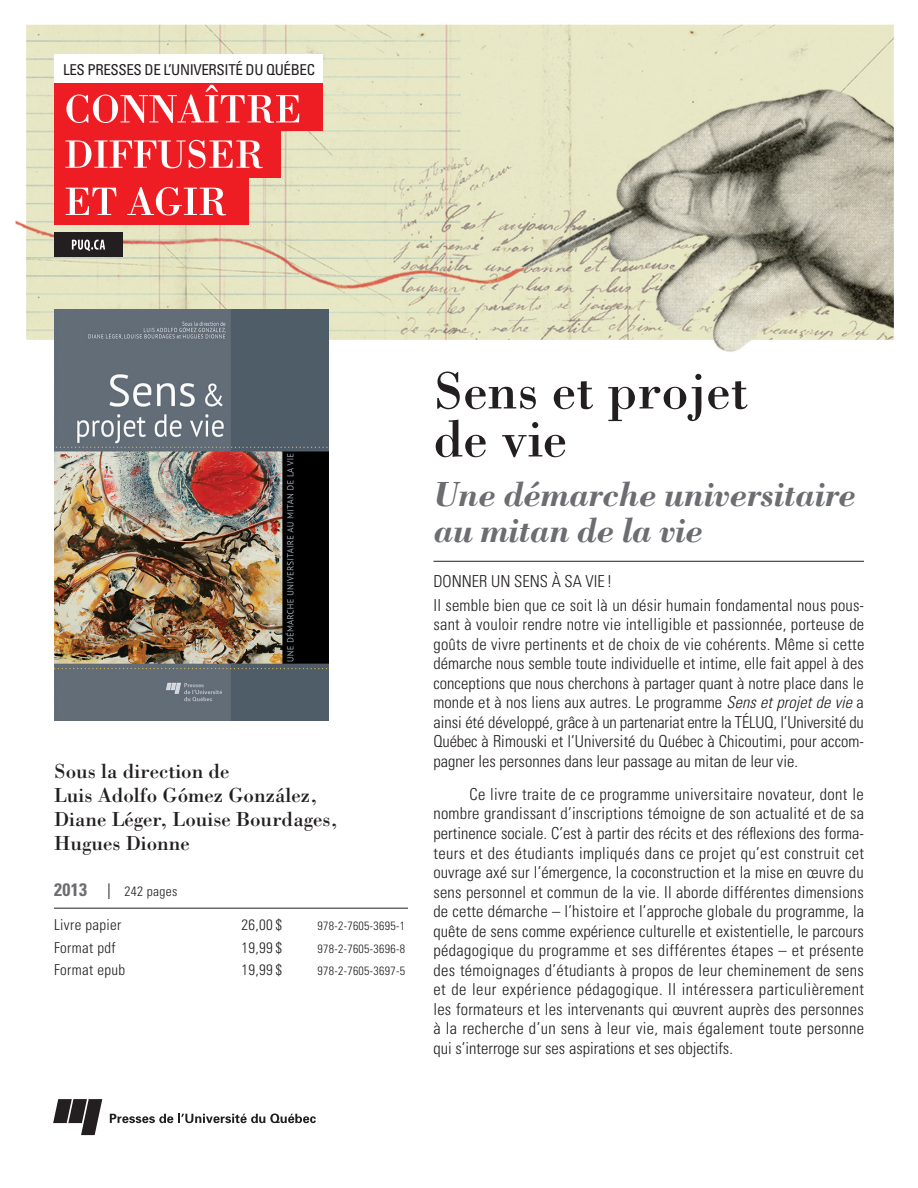
<style>
.page{position:relative;width:918px;height:1188px;background:#fff}
.page>*{position:absolute;margin:0;border:0;box-sizing:border-box;transform-origin:0 0}
.t1{font:54px/48px "Bodoni";color:#231f20}
.t2{font:italic 700 36px/36px "Bodoni";letter-spacing:-.01em;color:#6c6d70}
.t3{font:21px/24px "Bodoni";color:#231f20}
.t4{font:300 condensed 16.5px/19.5px "Univers";color:#231f20;text-align:justify}
.t5{font:300 condensed 15px "Univers";letter-spacing:.025em;color:#231f20}
.t6{font:condensed 15px "Univers";letter-spacing:-.025em;color:#231f20}
.t7{font:300 condensed 13.5px "Univers";letter-spacing:.025em;color:#231f20}
.t8{font:300 condensed 12px "Univers";letter-spacing:.025em;color:#231f20}
.s1{font-weight:700;font-size:18px;color:#6c6d70}
.s2{font-weight:700;font-size:21.6px}
.s3{font-style:italic}
</style>
<div class="page">
<img style="left:15px;top:24px;width:879px;height:342px">
<div style="left:54px;top:54px;width:269px;height:53px;background:#fff"></div>
<div style="left:54px;top:83px;width:268px;height:48px;background:#ee1d23"></div>
<svg style="left:66px;top:85px;width:234px;height:38px"></svg>
<div style="left:54px;top:131px;width:226px;height:47px;background:#ee1d23"></div>
<svg style="left:65px;top:140px;width:198px;height:28px"></svg>
<div style="left:54px;top:178px;width:195px;height:47px;background:#ee1d23"></div>
<svg style="left:66px;top:188px;width:50px;height:27px"></svg>
<svg style="left:127px;top:187px;width:99px;height:29px"></svg>
<div style="left:55px;top:232px;width:68px;height:25px;background:#231f20"></div>
<svg style="left:72px;top:240px;width:33px;height:11px"></svg>
<svg style="left:53px;top:1099px;width:49px;height:36px"></svg>
<svg style="left:110px;top:1114px;width:206px;height:9px"></svg>
<hr style="left:54px;top:908px;width:354px;height:1px;background:#231f20">
<hr style="left:433px;top:561px;width:431px;height:1px;background:#231f20">
<img style="left:54px;top:309px;width:274px;height:412px">
<p class="t6" style="left:63px;top:60px;width:253px">LES PRESSES DE L’UNIVERSITÉ DU QUÉBEC</p>
<p class="t3" style="left:54px;top:759px;width:285px">Sous la direction de<br>Luis Adolfo Gómez González,<br>Diane Léger, Louise Bourdages,<br>Hugues Dionne</p>
<p class="t7" style="left:54px;top:883px;width:125px"><span class="s1">2013</span> <span class="s2">l</span> 242 pages</p>
<p class="t5" style="left:54px;top:916px;width:69px">Livre papier</p>
<p class="t5" style="left:242px;top:916px;width:42px">26,00 $</p>
<p class="t8" style="left:318px;top:919px;width:89px">978-2-7605-3695-1</p>
<p class="t5" style="left:54px;top:939px;width:63px">Format pdf</p>
<p class="t5" style="left:242px;top:939px;width:42px">19,99 $</p>
<p class="t8" style="left:318px;top:942px;width:89px">978-2-7605-3696-8</p>
<p class="t5" style="left:54px;top:961px;width:73px">Format epub</p>
<p class="t5" style="left:242px;top:961px;width:42px">19,99 $</p>
<p class="t8" style="left:318px;top:964px;width:89px">978-2-7605-3697-5</p>
<h1 class="t1" style="left:433px;top:365px;width:316px">Sens et projet de vie</h1>
<h2 class="t2" style="left:433px;top:475px;width:424px">Une démarche universitaire au mitan de la vie</h2>
<p class="t4" style="left:433px;top:569px;width:432px;line-height:24px">Donner un sens à sa vie !<br>I l semble bien que ce soit là un désir humain fondamental nous pous-</p>
<p class="t4" style="left:433px;top:615px;width:432px">sant à vouloir rendre notre vie intelligible et passionnée, porteuse de goûts de vivre pertinents et de choix de vie cohérents. Même si cette démarche nous semble toute individuelle et intime, elle fait appel à des conceptions que nous cherchons à partager quant à notre place dans le monde et à nos liens aux autres. Le programme <span class="s3">Sens et projet de vie</span> a ainsi été développé, grâce à un partenariat entre la TÉLUQ, l’Université du Québec à Rimouski et l’Université du Québec à Chicoutimi, pour accom&shy;pagner les personnes dans leur passage au mitan de leur vie.</p>
<p class="t4" style="left:433px;top:784px;width:432px;text-indent:36px">Ce livre traite de ce programme universitaire novateur, dont le nombre grandissant d’inscriptions témoigne de son actualité et de sa pertinence sociale. C’est à partir des récits et des réflexions des forma&shy;teurs et des étudiants impliqués dans ce projet qu’est construit cet ouvrage axé sur l’émergence, la coconstruction et la mise en œuvre du sens personnel et commun de la vie. I l aborde différentes dimensions de cette démarche – l’histoire et l’approche globale du programme, la quête de sens comme expérience culturelle et existentielle, le parcours pédagogique du programme et ses différentes étapes – et présente des témoignages d’étudiants à propos de leur cheminement de sens et de leur expérience pédagogique. I l intéressera particulièrement les formateurs et les intervenants qui œuvrent auprès des personnes à la recherche d’un sens à leur vie, mais également toute personne qui s’interroge sur ses aspirations et ses objectifs.</p>
</div>
